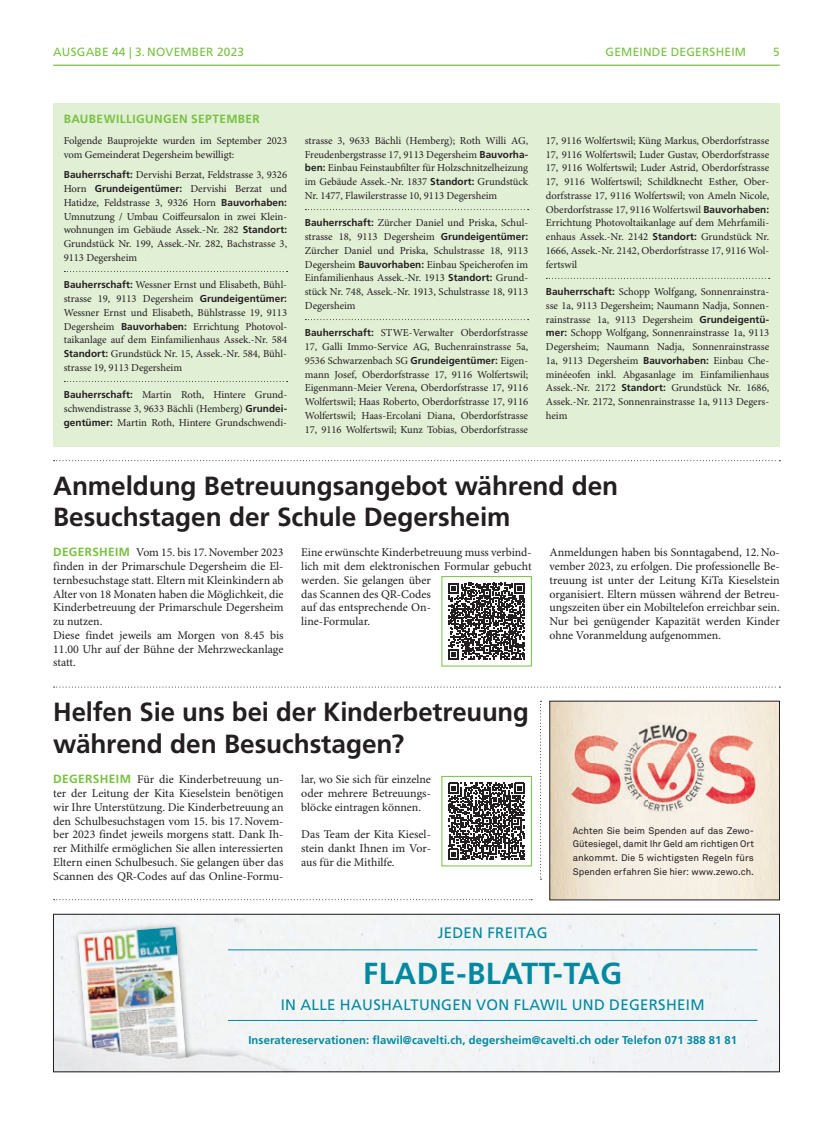
<style>
.page{position:relative;width:833px;height:1134px;background:#fff}
.page>*{position:absolute;margin:0;border:0;box-sizing:border-box;transform-origin:0 0}
.t1{font:700 30.38px "Frutiger LT Std";letter-spacing:.02em;color:#0289a0}
.t2{font:700 26.25px/31.2px "Frutiger LT Std";letter-spacing:-.005em;color:#231f20}
.t3{font:15.12px "Frutiger LT Std";letter-spacing:.02em;color:#0289a0}
.t4{font:11.88px/13.8px "Minion Pro";color:#231f20;text-align:justify}
.t5{font:11.88px "Frutiger LT Std";letter-spacing:.02em;color:#79c142}
.t6{font:700 11.88px "Frutiger LT Std";letter-spacing:.035em;color:#79c142}
.t7{font:700 11.38px "Frutiger LT Std";letter-spacing:.01em;color:#0289a0}
.t8{font:10.62px/13.8px "Minion Pro";letter-spacing:-.005em;color:#231f20;text-align:justify}
.t9{font:9.5px/13.8px "Akkurat";color:#231f20;text-align:justify}
.s1{font-family:"Frutiger LT Std";font-weight:700;font-size:10px}
.s2{font-family:"Frutiger LT Std";font-weight:700;color:#79c142}
</style>
<div class="page">
<hr style="left:53px;top:65px;width:727px;height:1px;background:#79c142">
<svg style="left:540px;top:701px;width:1px;height:178px"></svg>
<svg style="left:54px;top:899px;width:478px;height:1px"></svg>
<svg style="left:54px;top:460px;width:726px;height:1px"></svg>
<svg style="left:54px;top:686px;width:726px;height:1px"></svg>
<div style="left:72px;top:921px;width:121px;height:151px;background:#231f20;opacity:.4"></div>
<img style="left:78px;top:927px;width:108px;height:81px">
<img style="left:55px;top:1008px;width:281px;height:62px">
<hr style="left:228px;top:949px;width:529px;height:1px;background:#0289a0">
<hr style="left:228px;top:1020px;width:529px;height:1px;background:#0289a0">
<div style="left:53px;top:914px;width:727px;height:158px;border:1px solid #231f20"></div>
<img style="left:566px;top:715px;width:192px;height:97px">
<div style="left:549px;top:701px;width:231px;height:199px;border:1px solid #231f20"></div>
<div style="left:53px;top:103px;width:727px;height:344px;background:#e1efd4"></div>
<svg style="left:64px;top:271px;width:224px;height:1px"></svg>
<svg style="left:64px;top:381px;width:224px;height:1px"></svg>
<svg style="left:305px;top:209px;width:223px;height:1px"></svg>
<svg style="left:305px;top:319px;width:223px;height:1px"></svg>
<svg style="left:546px;top:278px;width:223px;height:1px"></svg>
<svg style="left:448px;top:583px;width:77px;height:77px"></svg>
<svg style="left:448px;top:783px;width:77px;height:77px"></svg>
<p class="t5" style="left:53px;top:45px;width:18px">AUSGABE</p>
<p class="t5" style="left:112px;top:45px;width:71px">44 | 3. NOVEMBER</p>
<p class="t5" style="left:217px;top:45px;width:29px">2023</p>
<p class="t5" style="left:605px;top:45px;width:142px">GEMEINDE DEGERSHEIM</p>
<p class="t5" style="left:773px;top:45px;width:8px">5</p>
<p class="t6" style="left:64px;top:112px;width:197px">BAUBEWILLIGUNGEN SEPTEMBER</p>
<p class="t8" style="left:64px;top:134px;width:225px">Folgende Bauprojekte wurden im September 2023 vom Gemeinderat Degersheim bewilligt:</p>
<p class="t8" style="left:64px;top:168px;width:225px"><span class="s1">Bauherrschaft:</span> Dervishi Berzat, Feldstrasse 3, 9326<br>Horn <span class="s1">Grundeigentümer:</span> Dervishi Berzat und Hatidze, Feldstrasse 3, 9326 Horn <span class="s1">Bauvorhaben:<br></span>Umnutzung / Umbau Coiffeursalon in zwei Klein&shy;wohnungen im Gebäude Assek.-Nr. 282 <span class="s1">Standort:<br></span>Grundstück Nr. 199, Assek.-Nr. 282, Bachstrasse 3, 9113 Degersheim</p>
<p class="t8" style="left:64px;top:278px;width:225px"><span class="s1">Bauherrschaft:</span> Wessner Ernst und Elisabeth, Bühl&shy;strasse 19, 9113 Degersheim <span class="s1">Grundeigentümer:<br></span>Wessner Ernst und Elisabeth, Bühlstrasse 19, 9113<br>Degersheim <span class="s1">Bauvorhaben:</span> Errichtung Photovol&shy;taikanlage auf dem Einfamilienhaus Assek.-Nr. 584<br><span class="s1">Standort:</span> Grundstück Nr. 15, Assek.-Nr. 584, Bühl&shy;strasse 19, 9113 Degersheim</p>
<p class="t8" style="left:64px;top:388px;width:225px"><span class="s1">Bauherrschaft:</span> Martin Roth, Hintere Grund&shy;schwendistrasse 3, 9633 Bächli (Hemberg) <span class="s1">Grundei&shy;gentümer:</span> Martin Roth, Hintere Grundschwendi-</p>
<p class="t8" style="left:305px;top:134px;width:225px">strasse 3, 9633 Bächli (Hemberg); Roth Willi AG, Freudenbergstrasse 17, 9113 Degersheim <span class="s1">Bauvorha&shy;ben:</span> Einbau Feinstaubfilter für Holzschnitzelheizung im Gebäude Assek.-Nr. 1837 <span class="s1">Standort:</span> Grundstück Nr. 1477, Flawilerstrasse 10, 9113 Degersheim</p>
<p class="t8" style="left:305px;top:217px;width:225px"><span class="s1">Bauherrschaft:</span> Zürcher Daniel und Priska, Schul&shy;strasse 18, 9113 Degersheim <span class="s1">Grundeigentümer:<br></span>Zürcher Daniel und Priska, Schulstrasse 18, 9113<br>Degersheim <span class="s1">Bauvorhaben:</span> Einbau Speicherofen im Einfamilienhaus Assek.-Nr. 1913 <span class="s1">Standort:</span> Grund&shy;stück Nr. 748, Assek.-Nr. 1913, Schulstrasse 18, 9113<br>Degersheim</p>
<p class="t8" style="left:305px;top:327px;width:225px"><span class="s1">Bauherrschaft:</span> STWE-Verwalter Oberdorfstrasse 17, Galli Immo-Service AG, Buchenrainstrasse 5a, 9536 Schwarzenbach SG <span class="s1">Grundeigentümer:</span> Eigen&shy;mann Josef, Oberdorfstrasse 17, 9116 Wolfertswil; Eigenmann-Meier Verena, Oberdorfstrasse 17, 9116<br>Wolfertswil; Haas Roberto, Oberdorfstrasse 17, 9116<br>Wolfertswil; Haas-Ercolani Diana, Oberdorfstrasse 17, 9116 Wolfertswil; Kunz Tobias, Oberdorfstrasse</p>
<p class="t8" style="left:546px;top:134px;width:225px">17, 9116 Wolfertswil; Küng Markus, Oberdorfstrasse 17, 9116 Wolfertswil; Luder Gustav, Oberdorfstrasse 17, 9116 Wolfertswil; Luder Astrid, Oberdorfstrasse 17, 9116 Wolfertswil; Schildknecht Esther, Ober&shy;dorfstrasse 17, 9116 Wolfertswil; von Ameln Nicole, Oberdorfstrasse 17, 9116 Wolfertswil <span class="s1">Bauvorhaben:<br></span>Errichtung Photovoltaikanlage auf dem Mehrfamili&shy;enhaus Assek.-Nr. 2142 <span class="s1">Standort:</span> Grundstück Nr.<br>1666, Assek.-Nr. 2142, Oberdorfstrasse 17, 9116 Wol&shy;fertswil</p>
<p class="t8" style="left:546px;top:285px;width:225px"><span class="s1">Bauherrschaft:</span> Schopp Wolfgang, Sonnenrainstra&shy;sse 1a, 9113 Degersheim; Naumann Nadja, Sonnen&shy;rainstrasse 1a, 9113 Degersheim <span class="s1">Grundeigentü&shy;mer:</span> Schopp Wolfgang, Sonnenrainstrasse 1a, 9113<br>Degersheim; Naumann Nadja, Sonnenrainstrasse 1a, 9113 Degersheim <span class="s1">Bauvorhaben:</span> Einbau Che&shy;minéeofen inkl. Abgasanlage im Einfamilienhaus Assek.-Nr. 2172 <span class="s1">Standort:</span> Grundstück Nr. 1686, Assek.-Nr. 2172, Sonnenrainstrasse 1a, 9113 Degers&shy;heim</p>
<h2 class="t2" style="left:53px;top:470px;width:566px">Anmeldung Betreuungsangebot während den<br>Besuchstagen der Schule Degersheim</h2>
<p class="t4" style="left:53px;top:546px;width:232px;text-align:left"><span class="s2">DEGERSHEIM</span> Vom 15. bis 17.November 2023 finden in der Primarschule Degersheim die El&shy;ternbesuchstage statt. Eltern mit Kleinkindern ab Alter von 18 Monaten haben die Möglichkeit, die Kinderbetreuung der Primarschule Degersheim zu nutzen.<br>Diese findet jeweils am Morgen von 8.45 bis 11.00 Uhr auf der Bühne der Mehrzweckanlage statt.</p>
<p class="t4" style="left:301px;top:546px;width:232px;text-align:left">Eine erwünschte Kinderbetreuung muss verbind&shy;lich mit dem elektronischen Formular gebucht werden. Sie gelangen über<br>das Scannen des QR-Codes<br>auf das entsprechende On-<br>line-Formular.</p>
<p class="t4" style="left:549px;top:546px;width:232px">Anmeldungen haben bis Sonntagabend, 12.No&shy;vember 2023, zu erfolgen. Die professionelle Be&shy;treuung ist unter der Leitung KiTa Kieselstein organisiert. Eltern müssen während der Betreu&shy;ungszeiten über ein Mobiltelefon erreichbar sein.<br>Nur bei genügender Kapazität werden Kinder ohne Voranmeldung aufgenommen.</p>
<h2 class="t2" style="left:53px;top:697px;width:477px">Helfen Sie uns bei der Kinderbetreuung während den Besuchstagen?</h2>
<p class="t4" style="left:53px;top:773px;width:232px"><span class="s2">DEGERSHEIM</span> Für die Kinderbetreuung un&shy;ter der Leitung der Kita Kieselstein benötigen wir Ihre Unterstützung. Die Kinderbetreuung an den Schulbesuchstagen vom 15. bis 17.Novem&shy;ber 2023 findet jeweils morgens statt. Dank Ih&shy;rer Mithilfe ermöglichen Sie allen interessierten Eltern einen Schulbesuch. Sie gelangen über das Scannen des QR-Codes auf das Online-Formu-</p>
<p class="t4" style="left:301px;top:773px;width:131px">lar, wo Sie sich für einzelne oder mehrere Betreuungs&shy;blöcke eintragen können.</p>
<p class="t4" style="left:301px;top:828px;width:131px">Das Team der Kita Kiesel&shy;stein dankt Ihnen im Vor&shy;aus für die Mithilfe.</p>
<p class="t9" style="left:573px;top:823px;width:183px">Achten Sie beim Spenden auf das Zewo-Gütesiegel, damit Ihr Geld am richtigen Ort ankommt. Die 5 wichtigsten Regeln fürs Spenden erfahren Sie hier: www.zewo.ch.</p>
<h3 class="t3" style="left:438px;top:924px;width:111px">JEDEN FREITAG</h3>
<h1 class="t1" style="left:363px;top:955px;width:261px">FLADE-BLATT-TAG</h1>
<h3 class="t3" style="left:281px;top:995px;width:425px">IN ALLE HAUSHALTUNGEN VON FLAWIL UND DEGERSHEIM</h3>
<p class="t7" style="left:248px;top:1033px;width:490px">Inseratereservationen: flawil@cavelti.ch, degersheim@cavelti.ch oder Telefon 071 388 81 81</p>
</div>
